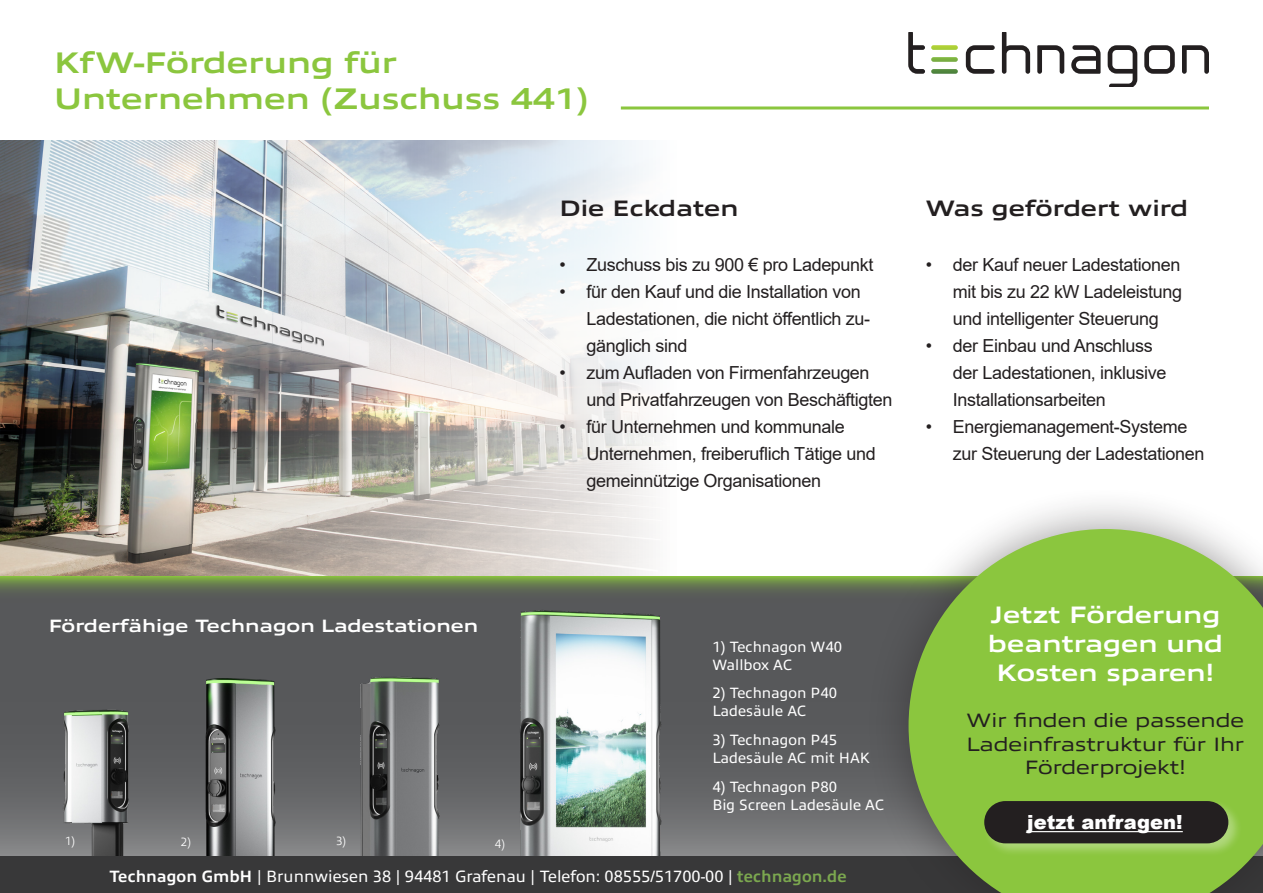
<style>
.page{position:relative;width:1263px;height:893px;background:#fff}
.page>*{position:absolute;margin:0;border:0;box-sizing:border-box;transform-origin:0 0}
.t1{font:700 30px "Allumi Std Extended";color:#8bc63e}
.t2{font:700 24px "Allumi Std Extended";color:#fff}
.t3{font:700 22.5px "Allumi Std Extended";color:#231f20}
.t4{font:19.5px/23.4px "Allumi Std Extended";color:#231f20;text-align:center}
.t5{font:900 19.5px "Arial";color:#fff}
.t6{font:18px/27px "Arial";letter-spacing:-.02em;color:#231f20}
.t7{font:700 18px "Allumi Std Extended";color:#fff}
.t8{font:16.5px "Allumi Std";color:#fff}
.t9{font:15px "Allumi Std";color:#fff}
.t10{font:300 12px "Allumi Std";color:#fff}
.s1{font-weight:700}
.s2{font-weight:700;color:#7ba74f}
</style>
<div class="page">
<img style="left:0;top:141px;width:660px;height:435px">
<svg style="left:0;top:605px;width:865px;height:252px;background:#5e5f61"></svg>
<hr style="left:621px;top:106px;width:588px;height:3px;background:#8bc63e">
<svg style="left:908px;top:32px;width:301px;height:55px"></svg>
<div style="left:0;top:857px;width:1263px;height:36px;background:#383839"></div>
<svg style="left:0;top:576px;width:865px;height:29px;background:#637252"></svg>
<div style="left:865px;top:486px;width:398px;height:407px;background:#231f20;opacity:.43"></div>
<svg style="left:908px;top:529px;width:355px;height:364px;background:#8dbf4c"></svg>
<div style="left:982px;top:799px;width:260px;height:59px;background:#fff;opacity:.32"></div>
<div style="left:984px;top:801px;width:244px;height:42px;background:#231f20;border-radius:21px"></div>
<hr style="left:1027px;top:831px;width:156px;height:1px;background:#fff">
<img style="left:187px;top:633px;width:101px;height:222px">
<img style="left:498px;top:606px;width:176px;height:250px">
<img style="left:324px;top:648px;width:142px;height:207px">
<img style="left:0;top:659px;width:148px;height:196px">
<p class="t1" style="left:54px;top:46px;width:345px">KfW-Förderung für</p>
<p class="t1" style="left:54px;top:82px;width:536px">Unternehmen (Zuschuss 441)</p>
<p class="t3" style="left:560px;top:196px;width:180px">Die Eckdaten</p>
<p class="t6" style="left:560px;top:251px;width:315px">• Zuschuss bis zu 900 € pro Ladepunkt</p>
<p class="t6" style="left:587px;top:278px;width:285px;text-indent:-27px">• für den Kauf und die Installation von<br>Lade-stationen, die nicht öffentlich zu&shy;gänglich sind</p>
<p class="t6" style="left:587px;top:359px;width:307px;text-indent:-27px">• zum Aufladen von Firmenfahrzeugen und Privatfahrzeugen von Beschäftigten</p>
<p class="t6" style="left:587px;top:413px;width:291px;text-indent:-27px">• für Unternehmen und kommunale<br>Unter-nehmen, freiberuflich Tätige und gemeinnützige Organisationen</p>
<p class="t3" style="left:926px;top:196px;width:264px">Was gefördert wird</p>
<p class="t6" style="left:953px;top:251px;width:231px;text-align:justify;text-indent:-27px">• der Kauf neuer Ladestationen mit bis zu 22 kW Ladeleistung und intelligenter Steuerung</p>
<p class="t6" style="left:953px;top:332px;width:215px;text-indent:-27px">• der Einbau und Anschluss der Ladestationen, inklusive<br>Installationsarbeiten</p>
<p class="t6" style="left:953px;top:413px;width:253px;text-indent:-27px">• Energiemanagement-Systeme zur Steuerung der Ladestationen</p>
<p class="t7" style="left:49px;top:616px;width:431px">Förderfähige Technagon Ladestationen</p>
<p class="t10" style="left:65px;top:834px;width:12px">1)</p>
<p class="t10" style="left:181px;top:835px;width:12px">2)</p>
<p class="t10" style="left:336px;top:834px;width:12px">3)</p>
<p class="t10" style="left:495px;top:837px;width:12px">4)</p>
<p class="t9" style="left:712px;top:638px;width:131px">1) Technagon W40</p>
<p class="t9" style="left:712px;top:656px;width:81px">Wallbox AC</p>
<p class="t9" style="left:712px;top:685px;width:126px">2) Technagon P40</p>
<p class="t9" style="left:712px;top:703px;width:95px">Ladesäule AC</p>
<p class="t9" style="left:712px;top:732px;width:126px">3) Technagon P45</p>
<p class="t9" style="left:712px;top:750px;width:159px">Ladesäule AC mit HAK</p>
<p class="t9" style="left:712px;top:779px;width:126px">4) Technagon P80</p>
<p class="t9" style="left:712px;top:797px;width:173px">Big Screen Ladesäule AC</p>
<p class="t8" style="left:110px;top:867px;width:738px"><span class="s1">Technagon GmbH</span> | Brunnwiesen 38 | 94481 Grafenau | Telefon: 08555/51700-00 | <span class="s2">technagon.de</span></p>
<p class="t2" style="left:990px;top:602px;width:232px">Jetzt Förderung</p>
<p class="t2" style="left:988px;top:630px;width:237px">beantragen und</p>
<p class="t2" style="left:996px;top:659px;width:220px">Kosten sparen!</p>
<p class="t4" style="left:966px;top:709px;width:279px">Wir finden die passende</p>
<p class="t4" style="left:966px;top:733px;width:279px">Ladeinfrastruktur für Ihr<br>Förderprojekt!</p>
<p class="t5" style="left:1027px;top:808px;width:157px">jetzt anfragen!</p>
</div>
